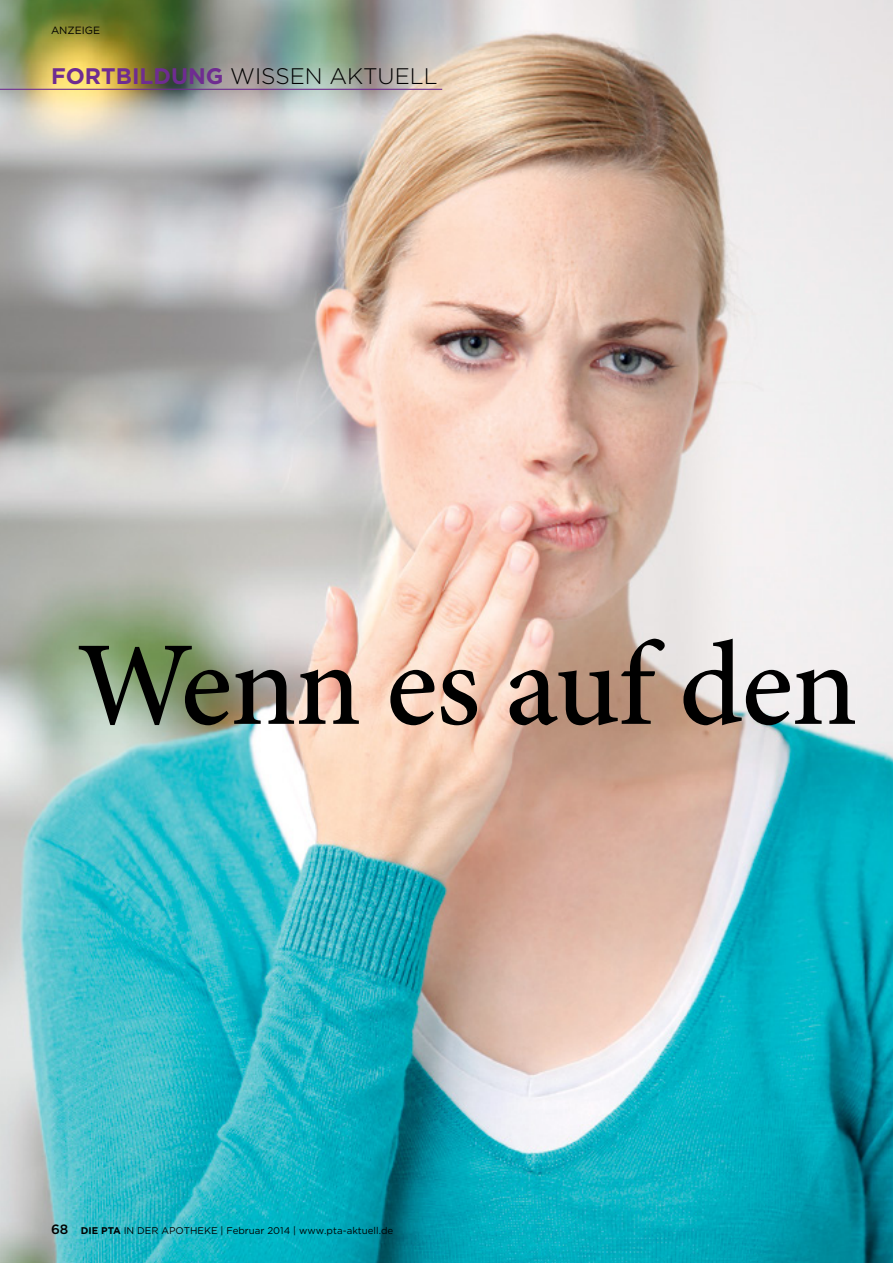
<style>
.page{position:relative;width:893px;height:1263px;background:#fff}
.page>*{position:absolute;margin:0;border:0;box-sizing:border-box;transform-origin:0 0}
.t1{font:500 120px "Minion Pro";letter-spacing:-.01em;color:#000}
.t2{font:300 22.5px "Gotham";color:#000}
.t3{font:10.5px "Gotham";color:#000}
.t4{font:9.75px "Gotham";color:#000}
.s1{font-weight:700;color:#6f2c91}
.s2{font-weight:500;font-size:13.5px}
.s3{font-weight:700}
</style>
<div class="page">
<img style="left:0;top:0;width:893px;height:1263px">
<hr style="left:0;top:89px;width:442px;height:1px;background:#6f2c91">
<p class="t3" style="left:51px;top:23px;width:51px">ANZEIGE</p>
<h2 class="t2" style="left:51px;top:62px;width:388px"><span class="s1">FORTBILDUNG</span> WISSEN AKTUELL</h2>
<h1 class="t1" style="left:77px;top:604px;width:782px">Wenn es auf den</h1>
<p class="t4" style="left:51px;top:1224px;width:344px"><span class="s2">68</span> <span class="s3">DIE PTA</span> IN DER APOTHEKE | Februar 2014 | www.pta-aktuell.de</p>
</div>
